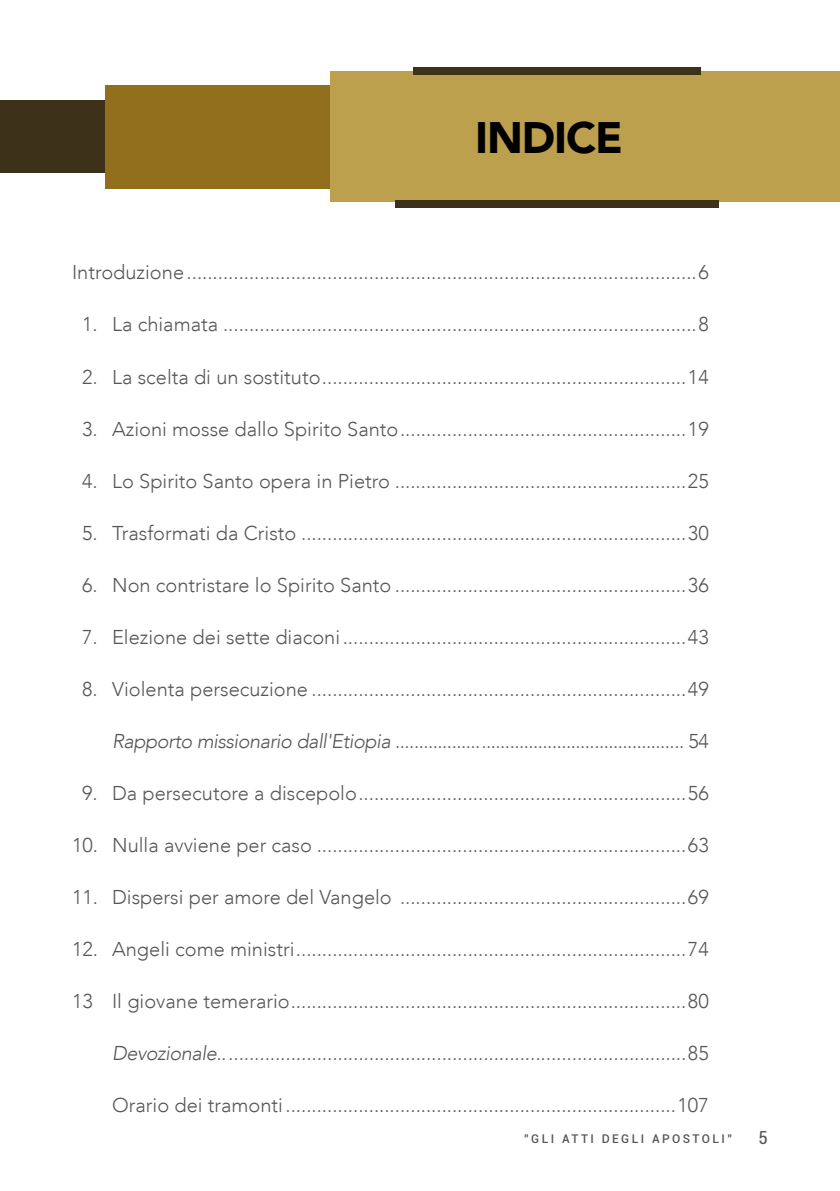
<style>
.page{position:relative;width:840px;height:1191px;background:#fff}
.page>*{position:absolute;margin:0;border:0;box-sizing:border-box;transform-origin:0 0}
.t1{font:900 44px "Avenir LT";letter-spacing:-.025em;color:#000}
.t2{font:300 20px "Avenir LT";color:#575756}
.t3{font:italic 300 20px "Avenir LT";letter-spacing:-.025em;color:#575756}
.t4{font:condensed 18px "Roboto";color:#575756}
.t5{font:500 12px "Roboto";letter-spacing:.2em;color:#575756}
.s1{font-style:italic}
.s2{font-style:normal}
</style>
<div class="page">
<div style="left:0;top:101px;width:106px;height:72px;background:#3d3219"></div>
<div style="left:106px;top:85px;width:224px;height:104px;background:#916f1c"></div>
<div style="left:330px;top:71px;width:509px;height:130px;background:#bca04d"></div>
<div style="left:413px;top:68px;width:287px;height:7px;background:#3d3219"></div>
<div style="left:395px;top:200px;width:323px;height:7px;background:#3d3219"></div>
<h1 class="t1" style="left:475px;top:111px;width:149px">INDICE</h1>
<p class="t2" style="left:72px;top:261px;width:638px">Introduzione..................................................................................................6</p>
<p class="t2" style="left:82px;top:313px;width:628px">1. La chiamata ...........................................................................................8</p>
<p class="t2" style="left:82px;top:365px;width:627px">2. La scelta di un sostituto......................................................................14</p>
<p class="t2" style="left:82px;top:417px;width:627px">3. Azioni mosse dallo Spirito Santo.......................................................19</p>
<p class="t2" style="left:82px;top:469px;width:627px">4. Lo Spirito Santo opera in Pietro ........................................................25</p>
<p class="t2" style="left:82px;top:521px;width:627px">5. Trasformati da Cristo ..........................................................................30</p>
<p class="t2" style="left:82px;top:573px;width:627px">6. Non contristare lo Spirito Santo ........................................................36</p>
<p class="t2" style="left:82px;top:625px;width:627px">7. Elezione dei sette diaconi..................................................................43</p>
<p class="t2" style="left:82px;top:677px;width:627px">8. Violenta persecuzione ........................................................................49</p>
<p class="t2" style="left:112px;top:729px;width:597px"><span class="s1">Rapporto missionario dall'Etiopia</span> ............................................................. 54</p>
<p class="t2" style="left:82px;top:781px;width:627px">9. Da persecutore a discepolo...............................................................56</p>
<p class="t2" style="left:72px;top:833px;width:637px">10. Nulla avviene per caso .......................................................................63</p>
<p class="t2" style="left:72px;top:885px;width:637px">11. Dispersi per amore del Vangelo .......................................................69</p>
<p class="t2" style="left:72px;top:937px;width:637px">12. Angeli come ministri...........................................................................74</p>
<p class="t2" style="left:72px;top:989px;width:637px">13 Il giovane temerario............................................................................80</p>
<p class="t3" style="left:112px;top:1041px;width:597px">Devozionale..........................................................................................<span class="s2">85</span></p>
<p class="t2" style="left:112px;top:1093px;width:597px">Orario dei tramonti...........................................................................107</p>
<p class="t5" style="left:524px;top:1130px;width:209px">"GLI ATTI DEGLI APOSTOLI"</p>
<p class="t4" style="left:758px;top:1124px;width:11px">5</p>
</div>
